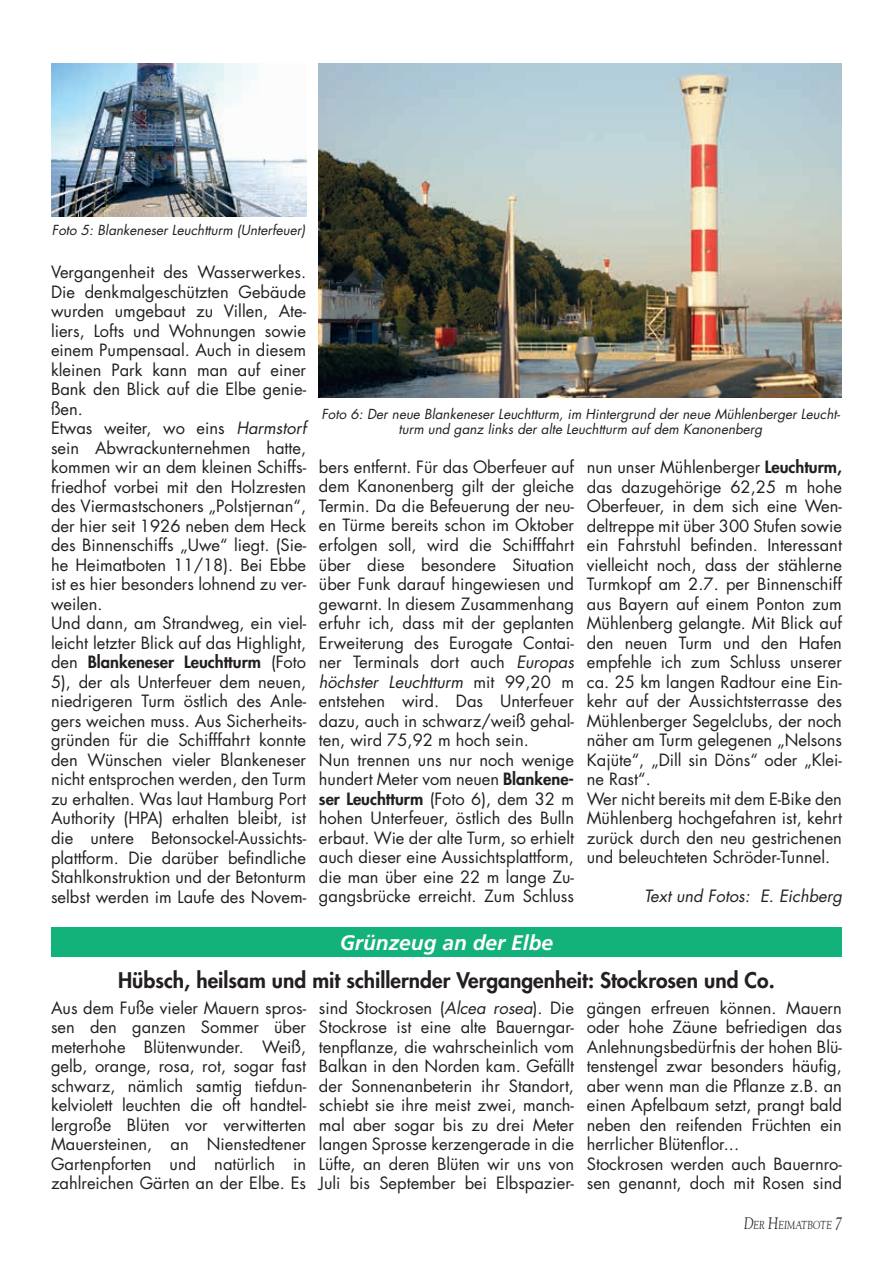
<style>
.page{position:relative;width:893px;height:1263px;background:#fff}
.page>*{position:absolute;margin:0;border:0;box-sizing:border-box;transform-origin:0 0}
.t1{font:800 21px "Futura Std";color:#231f20}
.t2{font:italic 700 21px "Frutiger LT Std";color:#fff}
.t3{font:16.5px/19.5px "Futura Std";color:#231f20}
.t4{font:italic 16.5px "Futura Std";color:#231f20}
.t5{font:italic 13.5px/15px "Futura Std";color:#231f20;text-align:center}
.t6{font:italic 11.55px "Goudy Std";color:#231f20;scale:.8 1}
.s1{font-style:italic}
.s2{font-weight:800}
.s3{font-size:16.5px}
</style>
<div class="page">
<img style="left:51px;top:64px;width:255px;height:153px">
<img style="left:319px;top:64px;width:523px;height:333px">
<div style="left:51px;top:927px;width:791px;height:30px;background:#13b27b"></div>
<p class="t5" style="left:52px;top:223px;width:255px">Foto 5: Blankeneser Leuchtturm (Unterfeuer)</p>
<p class="t3" style="left:51px;top:263px;width:257px">Vergangenheit des Wasserwerkes.<br>Die denkmalgeschützten Gebäude wurden umgebaut zu Villen, Ate&shy;liers, Lofts und Wohnungen sowie einem Pumpensaal. Auch in diesem kleinen Park kann man auf einer<br>Bank den Blick auf die Elbe genie&shy;ßen.<br>Etwas weiter, wo eins <span class="s1">Harmstorf </span>sein Abwrackunternehmen hatte, kommen wir an dem kleinen Schiffs&shy;friedhof vorbei mit den Holzresten des Viermastschoners „Polstjernan“, der hier seit 1926 neben dem Heck des Binnenschiffs „Uwe“ liegt. (Sie&shy;he Heimatboten 11/18). Bei Ebbe ist es hier besonders lohnend zu ver&shy;weilen.<br>Und dann, am Strandweg, ein viel&shy;leicht letzter Blick auf das Highlight, den <span class="s2">Blankeneser Leuchtturm</span> (Foto<br>5), der als Unterfeuer dem neuen, niedrigeren Turm östlich des Anle&shy;gers weichen muss. Aus Sicherheits&shy;gründen für die Schifffahrt konnte den Wünschen vieler Blankeneser nicht entsprochen werden, den Turm zu erhalten. Was laut Hamburg Port<br>Authority (HPA) erhalten bleibt, ist die untere Betonsockel-Aussichts&shy;plattform. Die darüber befindliche<br>Stahlkonstruktion und der Betonturm selbst werden im Laufe des Novem-</p>
<p class="t5" style="left:321px;top:407px;width:520px">Foto 6: Der neue Blankeneser Leuchtturm, im Hintergrund der neue Mühlenberger Leucht&shy;turm und ganz links der alte Leuchtturm auf dem Kanonenberg</p>
<p class="t3" style="left:319px;top:457px;width:257px">bers entfernt. Für das Oberfeuer auf dem Kanonenberg gilt der gleiche Termin. Da die Befeuerung der neu&shy;en Türme bereits schon im Oktober erfolgen soll, wird die Schifffahrt über diese besondere Situation über Funk darauf hingewiesen und gewarnt. In diesem Zusammenhang erfuhr ich, dass mit der geplanten Erweiterung des Eurogate Contai&shy;ner Terminals dort auch <span class="s1">Europas höchster Leuchtturm</span> mit 99,20 m entstehen wird. Das Unterfeuer dazu, auch in schwarz/weiß gehal&shy;ten, wird 75,92 m hoch sein.<br>Nun trennen uns nur noch wenige hundert Meter vom neuen <span class="s2">Blankene&shy;ser Leuchtturm</span> (Foto 6), dem 32 m hohen Unterfeuer, östlich des Bulln erbaut. Wie der alte Turm, so erhielt auch dieser eine Aussichtsplattform, die man über eine 22 m lange Zu&shy;gangsbrücke erreicht. Zum Schluss</p>
<p class="t3" style="left:587px;top:457px;width:257px">nun unser Mühlenberger <span class="s2">Leuchturm, </span>das dazugehörige 62,25 m hohe<br>Oberfeuer, in dem sich eine Wen&shy;deltreppe mit über 300 Stufen sowie ein Fahrstuhl befinden. Interessant vielleicht noch, dass der stählerne<br>Turmkopf am 2.7. per Binnenschiff aus Bayern auf einem Ponton zum<br>Mühlenberg gelangte. Mit Blick auf den neuen Turm und den Hafen empfehle ich zum Schluss unserer ca. 25 km langen Radtour eine Ein&shy;kehr auf der Aussichtsterrasse des<br>Mühlenberger Segelclubs, der noch näher am Turm gelegenen „Nelsons<br>Kajüte“, „Dill sin Döns“ oder „Klei&shy;ne Rast“.<br>Wer nicht bereits mit dem E-Bike den<br>Mühlenberg hochgefahren ist, kehrt zurück durch den neu gestrichenen und beleuchteten Schröder-Tunnel.</p>
<p class="t4" style="left:644px;top:885px;width:199px">Text und Fotos: E. Eichberg</p>
<p class="t2" style="left:340px;top:930px;width:215px">Grünzeug an der Elbe</p>
<p class="t1" style="left:118px;top:967px;width:658px">Hübsch, heilsam und mit schillernder Vergangenheit: Stockrosen und Co.</p>
<p class="t3" style="left:51px;top:998px;width:257px;text-align:justify">Aus dem Fuße vieler Mauern spros&shy;sen den ganzen Sommer über meterhohe Blütenwunder. Weiß, gelb, orange, rosa, rot, sogar fast schwarz, nämlich samtig tiefdun&shy;kelviolett leuchten die oft handtel&shy;lergroße Blüten vor verwitterten Mauersteinen, an Nienstedtener Gartenpforten und natürlich in zahlreichen Gärten an der Elbe. Es</p>
<p class="t3" style="left:319px;top:998px;width:257px;text-align:justify">sind Stockrosen (<span class="s1">Alcea rosea</span>). Die Stockrose ist eine alte Bauerngar&shy;tenpflanze, die wahrscheinlich vom Balkan in den Norden kam. Gefällt der Sonnenanbeterin ihr Standort, schiebt sie ihre meist zwei, manch&shy;mal aber sogar bis zu drei Meter langen Sprosse kerzengerade in die Lüfte, an deren Blüten wir uns von Juli bis September bei Elbspazier-</p>
<p class="t3" style="left:587px;top:998px;width:257px">gängen erfreuen können. Mauern oder hohe Zäune befriedigen das<br>Anlehnungsbedürfnis der hohen Blü&shy;tenstengel zwar besonders häufig, aber wenn man die Pflanze z.B. an einen Apfelbaum setzt, prangt bald neben den reifenden Früchten ein herrlicher Blütenflor...<br>Stockrosen werden auch Bauernro&shy;sen genannt, doch mit Rosen sind</p>
<p class="t6" style="left:744px;top:1217px;width:124px"><span class="s3">D</span>ER <span class="s3">H</span>EIMATBOTE <span class="s3">7</span></p>
</div>
